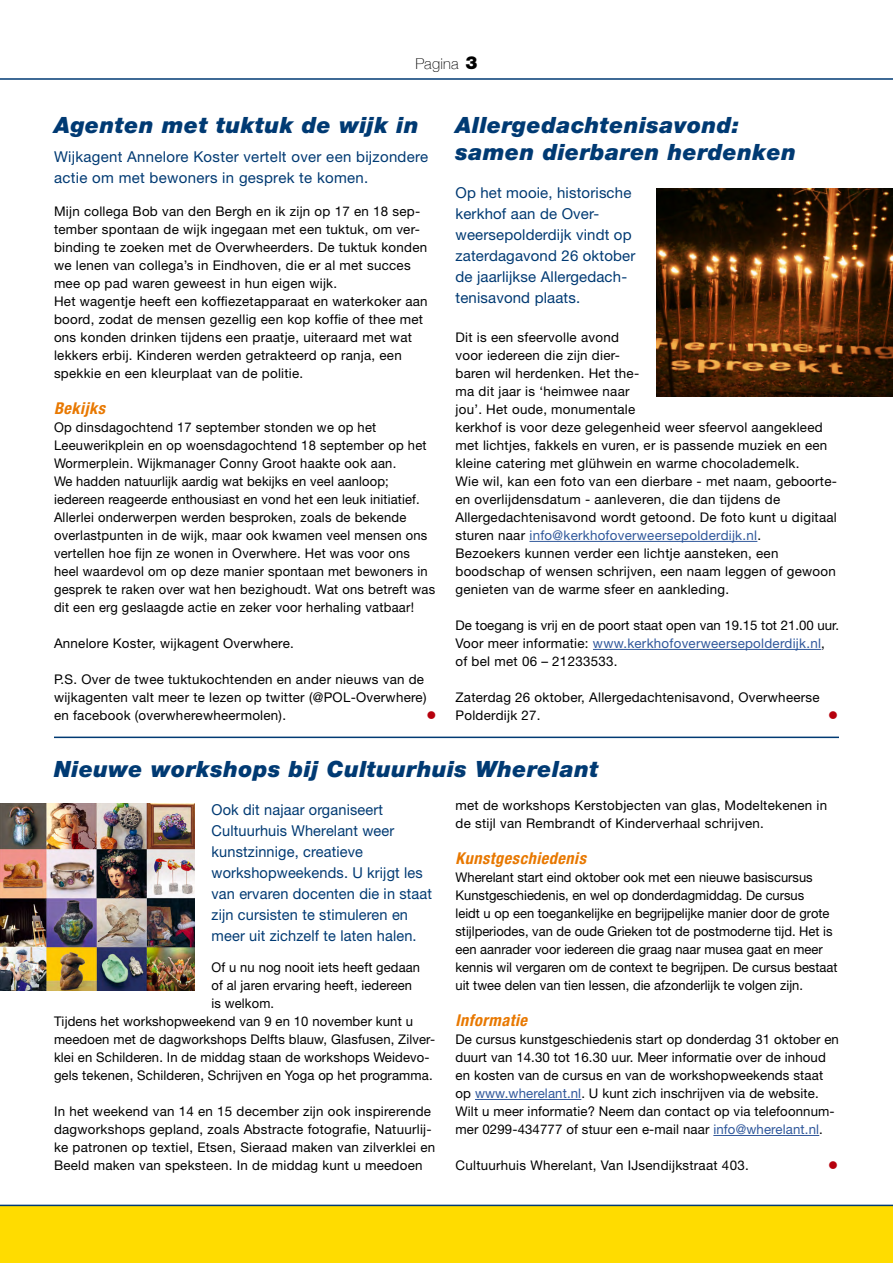
<style>
.page{position:relative;width:893px;height:1263px;background:#fff}
.page>*{position:absolute;margin:0;border:0;box-sizing:border-box;transform-origin:0 0}
.H1__Kop{font:italic 900 22.5px/27px "Helvetica Neue";letter-spacing:.02em;color:#003a73}
.H2__Subkop{font:italic 700 condensed 16.35px "Helvetica Neue";letter-spacing:.03em;color:#e87800}
.H__Introtekst{font:15px/21px "Helvetica Neue";letter-spacing:.01em;color:#003a73}
.t1{font:100 15px "Helvetica Neue";letter-spacing:.02em;color:#000}
.P__Tekst_plat{font:13.35px/18px "Helvetica Neue";letter-spacing:.02em;color:#000}
.P__Tekst_plat-2{font:13.35px/18px "Helvetica Neue";color:#000}
.P__Tekst_plat-3{font:13.35px "Wingdings";color:#b6000d}
.s1{font-weight:900;font-size:18px}
.s2{color:#30589b}
</style>
<div class="page">
<div style="left:0;top:1206px;width:893px;height:57px;background:#ffdc00"></div>
<hr style="left:0;top:78px;width:893px;height:2px;background:#003a73">
<hr style="left:0;top:1205px;width:893px;height:1px;background:#003a73">
<hr style="left:54px;top:737px;width:785px;height:1px;background:#003a73">
<hr style="left:475px;top:1099px;width:106px;height:1px;background:#30589b">
<hr style="left:713px;top:1135px;width:106px;height:1px;background:#30589b">
<hr style="left:529px;top:541px;width:228px;height:1px;background:#30589b">
<hr style="left:593px;top:649px;width:228px;height:1px;background:#30589b">
<img style="left:656px;top:188px;width:237px;height:208px">
<img style="left:0;top:803px;width:195px;height:187px">
<p class="t1" style="left:415px;top:52px;width:63px">Pagina <span class="s1">3</span></p>
<h1 class="H1__Kop" style="left:54px;top:111px;width:366px">Agenten met tuktuk de wijk in</h1>
<p class="H__Introtekst" style="left:54px;top:146px;width:376px">Wijkagent Annelore Koster vertelt over een bijzondere actie om met bewoners in gesprek te komen.</p>
<p class="P__Tekst_plat" style="left:54px;top:202px;width:375px">Mijn collega Bob van den Bergh en ik zijn op 17 en 18 sep&shy;tember spontaan de wijk ingegaan met een tuktuk, om ver&shy;binding te zoeken met de Overwheerders. De tuktuk konden we lenen van collega’s in Eindhoven, die er al met succes mee op pad waren geweest in hun eigen wijk.</p>
<p class="P__Tekst_plat" style="left:54px;top:292px;width:375px">Het wagentje heeft een koffiezetapparaat en waterkoker aan boord, zodat de mensen gezellig een kop koffie of thee met ons konden drinken tijdens een praatje, uiteraard met wat lekkers erbij. Kinderen werden getrakteerd op ranja, een spekkie en een kleurplaat van de politie.</p>
<h2 class="H2__Subkop" style="left:54px;top:398px;width:53px">Bekijks</h2>
<p class="P__Tekst_plat" style="left:54px;top:418px;width:374px">Op dinsdagochtend 17 september stonden we op het Leeuwerikplein en op woensdagochtend 18 september op het Wormerplein. Wijkmanager Conny Groot haakte ook aan.<br>We hadden natuurlijk aardig wat bekijks en veel aanloop; iedereen reageerde enthousiast en vond het een leuk initiatief.</p>
<p class="P__Tekst_plat" style="left:54px;top:508px;width:383px">Allerlei onderwerpen werden besproken, zoals de bekende overlastpunten in de wijk, maar ook kwamen veel mensen ons vertellen hoe fijn ze wonen in Overwhere. Het was voor ons heel waardevol om op deze manier spontaan met bewoners in gesprek te raken over wat hen bezighoudt. Wat ons betreft was dit een erg geslaagde actie en zeker voor herhaling vatbaar!</p>
<p class="P__Tekst_plat" style="left:54px;top:634px;width:241px">Annelore Koster, wijkagent Overwhere.</p>
<p class="P__Tekst_plat" style="left:54px;top:670px;width:374px">P.S. Over de twee tuktukochtenden en ander nieuws van de wijkagenten valt meer te lezen op twitter (@POL-Overwhere) en facebook (overwherewheermolen).</p>
<p class="P__Tekst_plat-3" style="left:427px;top:708px;width:11px">●</p>
<h1 class="H1__Kop" style="left:455px;top:111px;width:342px">Allergedachtenisavond: samen dierbaren herdenken</h1>
<p class="H__Introtekst" style="left:455px;top:182px;width:181px">Op het mooie, historische kerkhof aan de Over&shy;weersepolderdijk vindt op zaterdagavond 26 oktober de jaarlijkse Allergedach&shy;tenisavond plaats.</p>
<p class="P__Tekst_plat" style="left:455px;top:328px;width:373px">Dit is een sfeervolle avond<br>voor iedereen die zijn dier-<br>baren wil herdenken. Het the-<br>ma dit jaar is ‘heimwee naar<br>jou’. Het oude, monumentale<br>kerkhof is voor deze gelegenheid weer sfeervol aangekleed met lichtjes, fakkels en vuren, er is passende muziek en een kleine catering met glühwein en warme chocolademelk.</p>
<p class="P__Tekst_plat" style="left:455px;top:472px;width:383px">Wie wil, kan een foto van een dierbare - met naam, geboorte&shy;en overlijdensdatum - aanleveren, die dan tijdens de Allergedachtenisavond wordt getoond. De foto kunt u digitaal sturen naar <span class="s2">info@kerkhofoverweersepolderdijk.nl</span>.</p>
<p class="P__Tekst_plat" style="left:455px;top:544px;width:382px">Bezoekers kunnen verder een lichtje aansteken, een boodschap of wensen schrijven, een naam leggen of gewoon genieten van de warme sfeer en aankleding.</p>
<p class="P__Tekst_plat-2" style="left:455px;top:616px;width:385px">De toegang is vrij en de poort staat open van 19.15 tot 21.00 uur.</p>
<p class="P__Tekst_plat" style="left:455px;top:634px;width:371px">Voor meer informatie: <span class="s2">www.kerkhofoverweersepolderdijk.nl</span>, of bel met 06 – 21233533.</p>
<p class="P__Tekst_plat" style="left:455px;top:688px;width:366px">Zaterdag 26 oktober, Allergedachtenisavond, Overwheerse<br>Polderdijk 27.</p>
<p class="P__Tekst_plat-3" style="left:828px;top:708px;width:11px">●</p>
<h1 class="H1__Kop" style="left:54px;top:755px;width:546px">Nieuwe workshops bij Cultuurhuis Wherelant</h1>
<p class="H__Introtekst" style="left:212px;top:798px;width:222px">Ook dit najaar organiseert<br>Cultuurhuis Wherelant weer kunstzinnige, creatieve workshopweekends. U krijgt les van ervaren docenten die in staat zijn cursisten te stimuleren en meer uit zichzelf te laten halen.</p>
<p class="P__Tekst_plat" style="left:212px;top:958px;width:210px">Of u nu nog nooit iets heeft gedaan of al jaren ervaring heeft, iedereen is welkom.</p>
<p class="P__Tekst_plat" style="left:54px;top:1012px;width:383px">Tijdens het workshopweekend van 9 en 10 november kunt u meedoen met de dagworkshops Delfts blauw, Glasfusen, Zilver&shy;klei en Schilderen. In de middag staan de workshops Weidevo&shy;gels tekenen, Schilderen, Schrijven en Yoga op het programma.</p>
<p class="P__Tekst_plat" style="left:54px;top:1102px;width:383px">In het weekend van 14 en 15 december zijn ook inspirerende dagworkshops gepland, zoals Abstracte fotografie, Natuurlij&shy;ke patronen op textiel, Etsen, Sieraad maken van zilverklei en Beeld maken van speksteen. In de middag kunt u meedoen</p>
<p class="P__Tekst_plat" style="left:455px;top:796px;width:373px">met de workshops Kerstobjecten van glas, Modeltekenen in de stijl van Rembrandt of Kinderverhaal schrijven.</p>
<h2 class="H2__Subkop" style="left:455px;top:848px;width:132px">Kunstgeschiedenis</h2>
<p class="P__Tekst_plat-2" style="left:455px;top:868px;width:383px">Wherelant start eind oktober ook met een nieuwe basiscursus Kunstgeschiedenis, en wel op donderdagmiddag. De cursus<br>leidt u op een toegankelijke en begrijpelijke manier door de grote stijlperiodes, van de oude Grieken tot de postmoderne tijd. Het is een aanrader voor iedereen die graag naar musea gaat en meer kennis wil vergaren om de context te begrijpen. De cursus bestaat uit twee delen van tien lessen, die afzonderlijk te volgen zijn.</p>
<h2 class="H2__Subkop" style="left:455px;top:1010px;width:73px">Informatie</h2>
<p class="P__Tekst_plat" style="left:455px;top:1030px;width:385px">De cursus kunstgeschiedenis start op donderdag 31 oktober en duurt van 14.30 tot 16.30 uur. Meer informatie over de inhoud en kosten van de cursus en van de workshopweekends staat op <span class="s2">www.wherelant.nl</span>. U kunt zich inschrijven via de website.<br>Wilt u meer informatie? Neem dan contact op via telefoonnum&shy;mer 0299-434777 of stuur een e-mail naar <span class="s2">info@wherelant.nl</span>.</p>
<p class="P__Tekst_plat" style="left:455px;top:1156px;width:295px">Cultuurhuis Wherelant, Van IJsendijkstraat 403.</p>
<p class="P__Tekst_plat-3" style="left:828px;top:1158px;width:11px">●</p>
</div>
